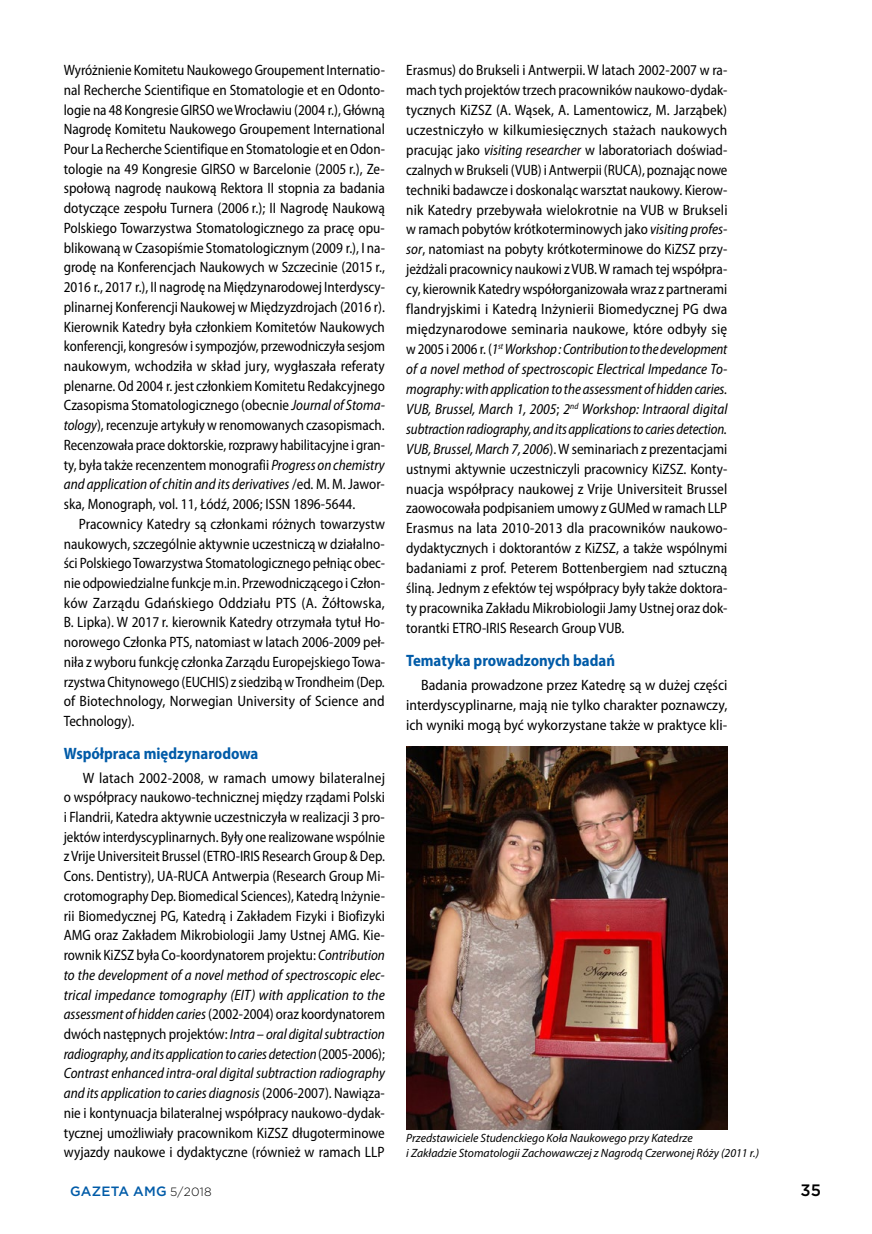
<style>
.page{position:relative;width:872px;height:1234px;background:#fff}
.page>*{position:absolute;margin:0;border:0;box-sizing:border-box;transform-origin:0 0}
.t1{font:700 semi-condensed 16.5px "Myriad Pro";color:#005ba8;scale:.96 1}
.t2{font:500 16.5px "Gotham";color:#000}
.t3{font:semi-condensed 15px/19.6px "Myriad Pro";color:#000;text-align:justify}
.t4{font:semi-condensed 15px/20px "Myriad Pro";color:#000;text-align:justify;scale:.96 1}
.t5{font:semi-condensed 15px/19.6px "Myriad Pro";color:#000;text-align:justify;scale:.95 1}
.t6{font:500 13.5px "Gotham";letter-spacing:.015em;color:#005ba8}
.t7{font:italic 12px/15px "Myriad Pro";color:#000}
.s1{font-style:italic}
.s2{font-weight:300;font-size:12px;color:#000}
</style>
<div class="page">
<img style="left:406px;top:746px;width:321px;height:383px">
<p class="t5" style="left:64px;top:60px;width:339px">Wyróżnienie Komitetu Naukowego Groupement Internatio&shy;nal Recherche Scientifique en Stomatologie et en Odonto&shy;logie na 48 Kongresie GIRSO we Wrocławiu (2004 r.), Główną Nagrodę Komitetu Naukowego Groupement International Pour La Recherche Scientifique en Stomatologie et en Odon&shy;tologie na 49 Kongresie GIRSO w Barcelonie (2005 r.), Ze&shy;społową nagrodę naukową Rektora II stopnia za badania dotyczące zespołu Turnera (2006 r.); II Nagrodę Naukową Polskiego Towarzystwa Stomatologicznego za pracę opu&shy;blikowaną w Czasopiśmie Stomatologicznym (2009 r.), I na&shy;grodę na Konferencjach Naukowych w Szczecinie (2015 r., 2016 r., 2017 r.), II nagrodę na Międzynarodowej Interdyscy&shy;plinarnej Konferencji Naukowej w Międzyzdrojach (2016 r).<br>Kierownik Katedry była członkiem Komitetów Naukowych konferencji, kongresów i sympozjów, przewodniczyła sesjom naukowym, wchodziła w skład jury, wygłaszała referaty plenarne. Od 2004 r. jest członkiem Komitetu Redakcyjnego Czasopisma Stomatologicznego (obecnie <span class="s1">Journal of Stoma&shy;tology</span>), recenzuje artykuły w renomowanych czasopismach.<br>Recenzowała prace doktorskie, rozprawy habilitacyjne i gran&shy;ty, była także recenzentem monografii <span class="s1">Progress on chemistry and application of chitin and its derivatives</span> /ed. M. M. Jawor&shy;ska, Monograph, vol. 11, Łódź, 2006; ISSN 1896-5644.</p>
<p class="t3" style="left:64px;top:513px;width:323px;text-indent:15px">Pracownicy Katedry są członkami różnych towarzystw naukowych, szczególnie aktywnie uczestniczą w działalno&shy;ści Polskiego Towarzystwa Stomatologicznego pełniąc obec&shy;nie odpowiedzialne funkcje m.in. Przewodniczącego i Człon&shy;ków Zarządu Gdańskiego Oddziału PTS (A. Żółtowska, B. Lipka). W 2017 r. kierownik Katedry otrzymała tytuł Ho&shy;norowego Członka PTS, natomiast w latach 2006-2009 peł&shy;niła z wyboru funkcję członka Zarządu Europejskiego Towa&shy;rzystwa Chitynowego (EUCHIS)z siedzibą w Trondheim (Dep. of Biotechnology, Norwegian University of Science and Technology).</p>
<p class="t1" style="left:64px;top:742px;width:204px">Współpraca międzynarodowa</p>
<p class="t3" style="left:64px;top:767px;width:323px;text-indent:19px">W latach 2002-2008, w ramach umowy bilateralnej o współpracy naukowo-technicznej między rządami Polski i Flandrii, Katedra aktywnie uczestniczyła w realizacji 3 pro&shy;jektów interdyscyplinarnych. Były one realizowane wspólnie z Vrije Universiteit Brussel (ETRO-IRIS Research Group &amp; Dep.<br>Cons. Dentistry), UA-RUCA Antwerpia (Research Group Mi&shy;crotomography Dep. Biomedical Sciences), Katedrą Inżynie&shy;rii Biomedycznej PG, Katedrą i Zakładem Fizyki i Biofizyki AMG oraz Zakładem Mikrobiologii Jamy Ustnej AMG. Kie&shy;rownik KiZSZ była Co-koordynatorem projektu: <span class="s1">Contribution to the development of a novel method of spectroscopic elec&shy;trical impedance tomography (EIT) with application to the assessment of hidden caries</span> (2002-2004) oraz koordynatorem dwóch następnych projektów: <span class="s1">Intra – oral digital subtraction radiography, and its application to caries detection</span> (2005-2006); <span class="s1">Contrast enhanced intra-oral digital subtraction radiography and its application to caries diagnosis</span> (2006-2007). Nawiąza&shy;nie i kontynuacja bilateralnej współpracy naukowo-dydak&shy;tycznej umożliwiały pracownikom KiZSZ długoterminowe wyjazdy naukowe i dydaktyczne (również w ramach LLP</p>
<p class="t4" style="left:406px;top:60px;width:336px">Erasmus) do Brukseli i Antwerpii. W latach 2002-2007 w ra&shy;mach tych projektów trzech pracowników naukowo-dydak&shy;tycznych KiZSZ (A. Wąsek, A. Lamentowicz, M. Jarząbek) uczestniczyło w kilkumiesięcznych stażach naukowych pracując jako <span class="s1">visiting researcher</span> w laboratoriach doświad&shy;czalnych w Brukseli (VUB) i Antwerpii (RUCA), poznając nowe techniki badawcze i doskonaląc warsztat naukowy. Kierow&shy;nik Katedry przebywała wielokrotnie na VUB w Brukseli w ramach pobytów krótkoterminowych jako <span class="s1">visiting profes&shy;sor</span>, natomiast na pobyty krótkoterminowe do KiZSZ przy&shy;jeżdżali pracownicy naukowi z VUB. W ramach tej współpra&shy;cy, kierownik Katedry współorganizowała wraz z partnerami flandryjskimi i Katedrą Inżynierii Biomedycznej PG dwa międzynarodowe seminaria naukowe, które odbyły się w 2005 i 2006 r. (<span class="s1">1</span><sup>st</sup> <span class="s1">Workshop : Contribution to the development of a novel method of spectroscopic Electrical Impedance To&shy;mography: with application to the assessment of hidden caries.<br>VUB, Brussel, March 1, 2005</span>; <span class="s1">2</span><sup>nd</sup> <span class="s1">Workshop: Intraoral digital subtraction radiography, and its applications to caries detection.<br>VUB, Brussel, March 7, 2006</span>). W seminariach z prezentacjami ustnymi aktywnie uczestniczyli pracownicy KiZSZ. Konty&shy;nuacja współpracy naukowej z Vrije Universiteit Brussel zaowocowała podpisaniem umowy z GUMed w ramach LLP Erasmus na lata 2010-2013 dla pracowników naukowo&shy;dydaktycznych i doktorantów z KiZSZ, a także wspólnymi badaniami z prof. Peterem Bottenbergiem nad sztuczną śliną. Jednym z efektów tej współpracy były także doktora&shy;ty pracownika Zakładu Mikrobiologii Jamy Ustnej oraz dok&shy;torantki ETRO-IRIS Research Group VUB.</p>
<p class="t1" style="left:406px;top:649px;width:219px">Tematyka prowadzonych badań</p>
<p class="t3" style="left:406px;top:674px;width:323px;text-indent:15px">Badania prowadzone przez Katedrę są w dużej części interdyscyplinarne, mają nie tylko charakter poznawczy, ich wyniki mogą być wykorzystane także w praktyce kli-</p>
<p class="t7" style="left:406px;top:1130px;width:354px">Przedstawiciele Studenckiego Koła Naukowego przy Katedrze<br>i Zakładzie Stomatologii Zachowawczej z Nagrodą Czerwonej Róży (2011 r.)</p>
<p class="t6" style="left:70px;top:1182px;width:143px">GAZETA AMG <span class="s2">5/2018</span></p>
<p class="t2" style="left:800px;top:1179px;width:22px">35</p>
</div>
